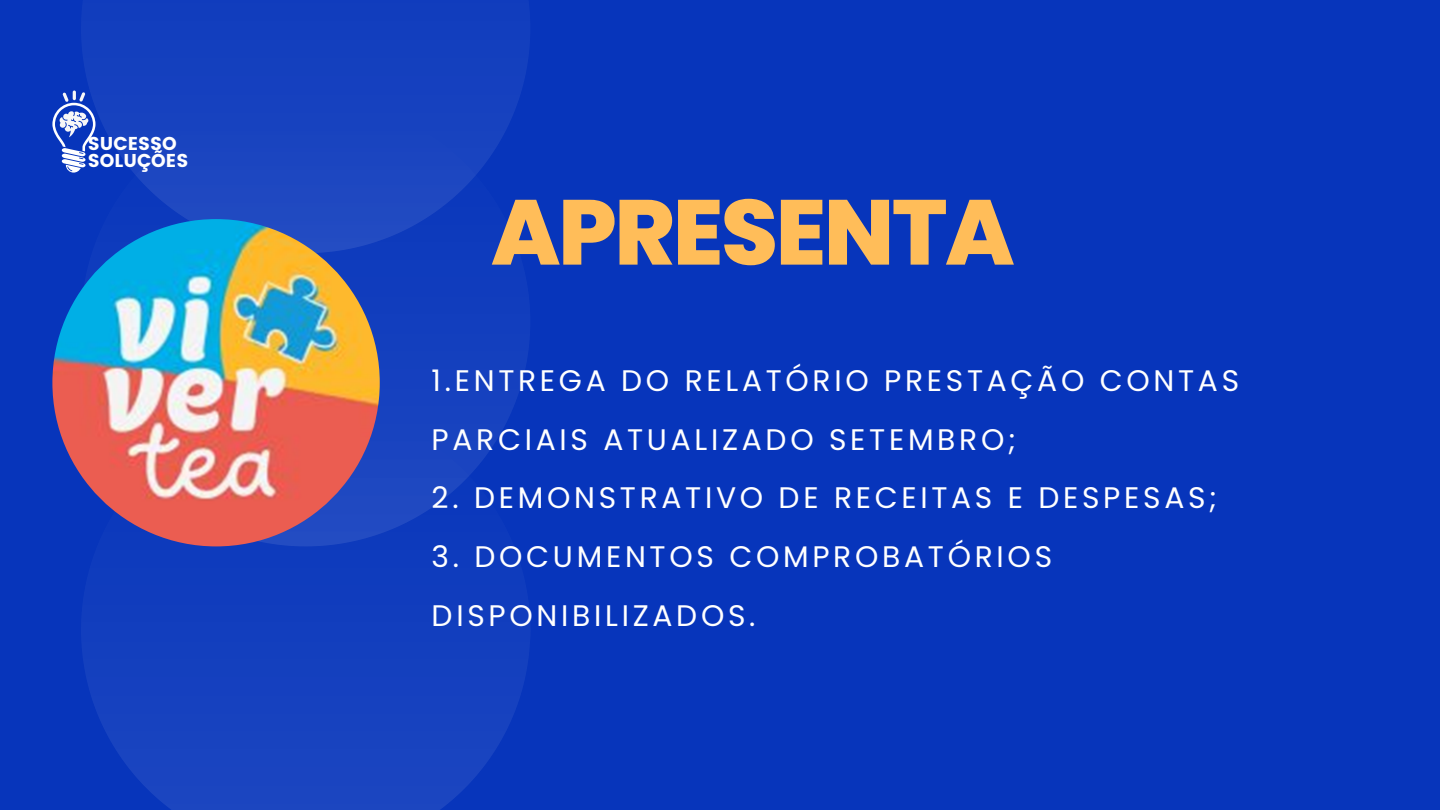
<style>
.page{position:relative;width:1440px;height:810px;background:#0735bb}
.page>*{position:absolute;margin:0;border:0;box-sizing:border-box;transform-origin:0 0}
.t1{font:800 92px "Poppins";letter-spacing:-.025em;color:#ffbd59}
.t2{font:29.7px/58.9px "Poppins";letter-spacing:.125em;color:#fff}
.t3{font:18.6px "Poppins";color:#fff}
</style>
<div class="page">
<svg style="left:81px;top:546px;width:449px;height:264px;fill:#133fbe"></svg>
<svg style="left:81px;top:254px;width:449px;height:292px;fill:#123ebe"></svg>
<svg style="left:81px;top:21px;width:449px;height:232px;fill:#1540bf"></svg>
<svg style="left:52px;top:91px;width:44px;height:81px"></svg>
<img style="left:52px;top:219px;width:328px;height:327px;border-radius:50%">
<p class="t3" style="left:88px;top:133px;width:91px">SUCESSO</p>
<p class="t3" style="left:88px;top:150px;width:102px">SOLUÇÕES</p>
<p class="t1" style="left:491px;top:168px;width:525px">APRESENTA</p>
<p class="t2" style="left:432px;top:351px;width:809px">1.ENTREGA DO RELATÓRIO PRESTAÇÃO CONTAS<br>PARCIAIS ATUALIZADO SETEMBRO;</p>
<p class="t2" style="left:432px;top:469px;width:787px">2. DEMONSTRATIVO DE RECEITAS E DESPESAS;</p>
<p class="t2" style="left:432px;top:527px;width:622px">3. DOCUMENTOS COMPROBATÓRIOS<br>DISPONIBILIZADOS.</p>
</div>
